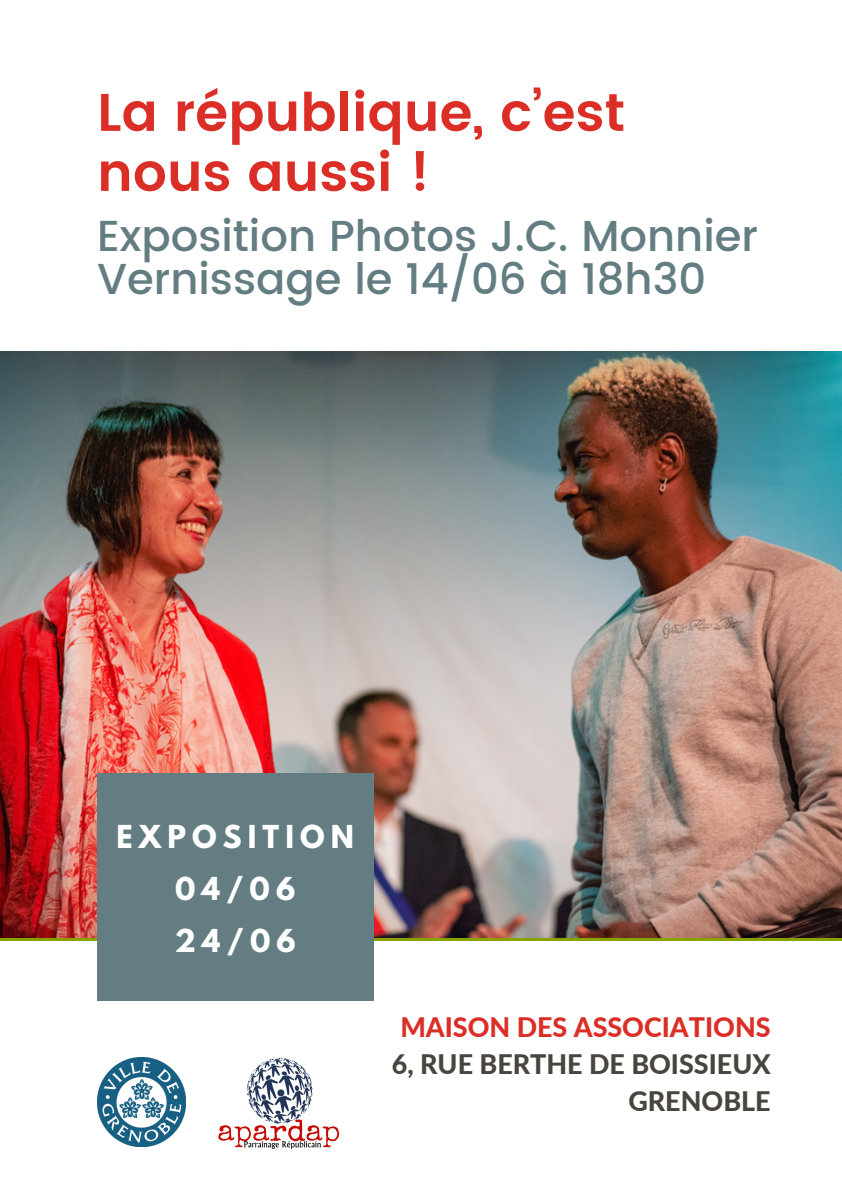
<style>
.page{position:relative;width:842px;height:1191px;background:#fff}
.page>*{position:absolute;margin:0;border:0;box-sizing:border-box;transform-origin:0 0}
.t1{font:600 53px/60px "Poppins";color:#db2e27}
.t2{font:500 43.3px/43.5px "Poppins";color:#637d82}
.t3{font:700 28px/51.8px "League Spartan";letter-spacing:.22em;color:#fff;text-align:center}
.t4{font:800 26.9px "Lato";color:#47453d}
.t5{font:800 26.9px "Lato";color:#db2e27}
</style>
<div class="page">
<img style="left:97px;top:1060px;width:28px;height:84px">
<img style="left:125px;top:1057px;width:215px;height:92px">
<img style="left:0;top:351px;width:842px;height:586px">
<div style="left:97px;top:773px;width:276px;height:227px;background:#637d82"></div>
<p class="t1" style="left:97px;top:82px;width:529px">La république, c’est nous aussi !</p>
<p class="t2" style="left:97px;top:214px;width:662px">Exposition Photos J.C. Monnier<br>Vernissage le 14/06 à 18h30</p>
<p class="t3" style="left:117px;top:814px;width:239px">EXPOSITION<br>04/06</p>
<p class="t3" style="left:175px;top:918px;width:123px">24/06</p>
<p class="t5" style="left:400px;top:1010px;width:372px">MAISON DES ASSOCIATIONS</p>
<p class="t4" style="left:392px;top:1047px;width:380px">6, RUE BERTHE DE BOISSIEUX</p>
<p class="t4" style="left:628px;top:1084px;width:144px">GRENOBLE</p>
</div>
